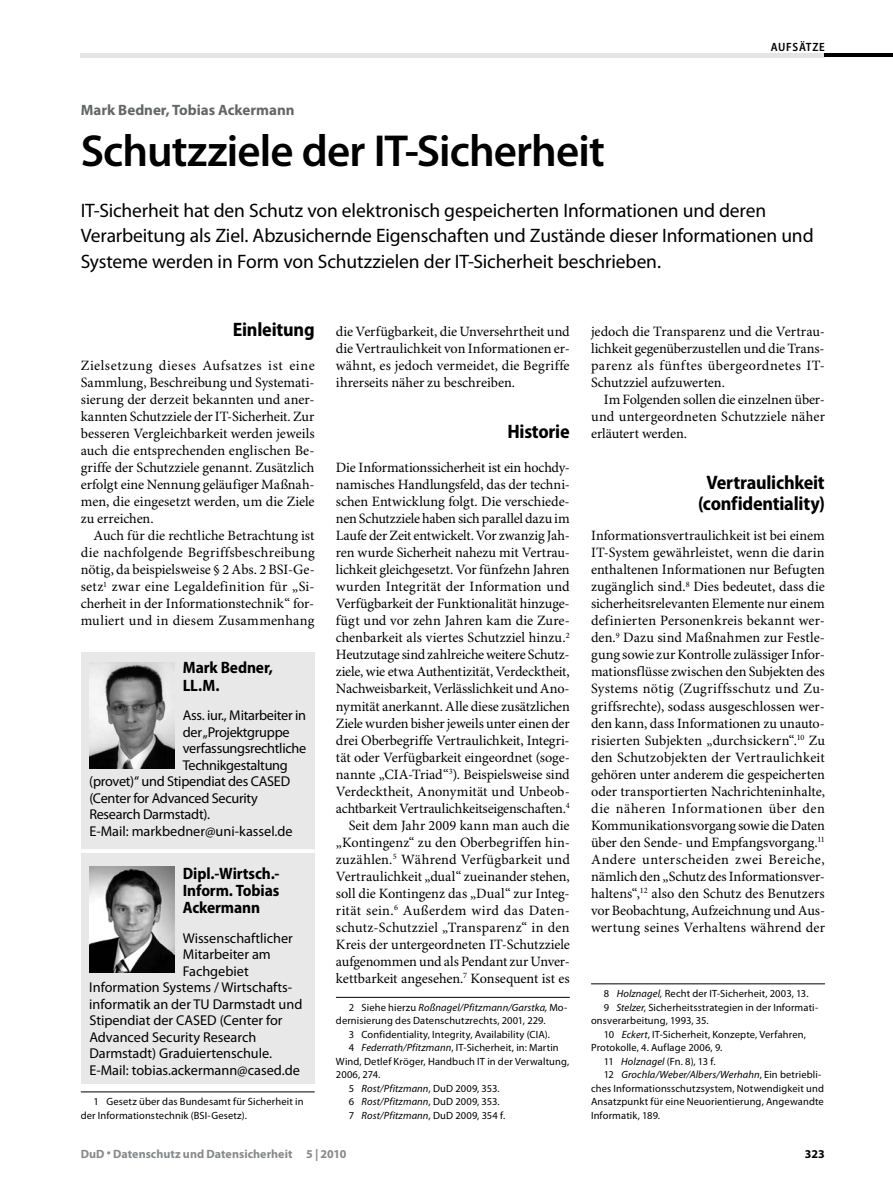
<style>
.page{position:relative;width:893px;height:1187px;background:#fff}
.page>*{position:absolute;margin:0;border:0;box-sizing:border-box;transform-origin:0 0}
.t1{font:600 45px "Myriad Pro";letter-spacing:-.02em;color:#000}
.t2{font:19.5px/25.5px "Myriad Pro";letter-spacing:-.01em;color:#000}
.t3{font:700 semi-condensed 19.5px/21px "Myriad Pro";letter-spacing:-.01em;color:#000;text-align:center}
.t4{font:700 semi-condensed 16.5px/17.4px "Myriad Pro";letter-spacing:-.005em;color:#000}
.t5{font:700 15px "Myriad Pro";color:#646567}
.t6{font:14.25px/17px "Minion Pro";letter-spacing:-.005em;color:#000;text-align:justify}
.t7{font:14.25px "Myriad Pro";color:#000}
.t8{font:14.25px "Myriad Pro";letter-spacing:-.02em;color:#000}
.t9{font:700 12px "Myriad Pro";letter-spacing:.005em;color:#87888a}
.t10{font:600 semi-condensed 12px "Myriad Pro";letter-spacing:.06em;color:#000}
.t11{font:700 12px "Myriad Pro";color:#000}
.t12{font:10.5px/13.5px "Myriad Pro";letter-spacing:.015em;color:#000}
.t13{font:italic 10.5px "Myriad Pro";letter-spacing:.01em;color:#000}
.s1{font-style:normal}
.s2{font-style:italic}
</style>
<div class="page">
<div style="left:81px;top:53px;width:744px;height:5px;background:#e3e4e4"></div>
<hr style="left:825px;top:53px;width:68px;height:4px;background:#000">
<hr style="left:81px;top:1091px;width:234px;height:1px;background:#000">
<hr style="left:336px;top:996px;width:234px;height:1px;background:#000">
<hr style="left:591px;top:983px;width:234px;height:1px;background:#000">
<div style="left:81px;top:652px;width:234px;height:432px;background:#e8e8e9"></div>
<hr style="left:81px;top:849px;width:234px;height:3px;background:#fff">
<img style="left:89px;top:866px;width:85px;height:106px">
<img style="left:89px;top:662px;width:85px;height:106px">
<p class="t10" style="left:771px;top:42px;width:55px">AUFSÄTZE</p>
<p class="t5" style="left:81px;top:104px;width:215px">Mark Bedner, Tobias Ackermann</p>
<h1 class="t1" style="left:81px;top:134px;width:526px">Schutzziele der IT-Sicherheit</h1>
<p class="t2" style="left:81px;top:199px;width:734px">IT-Sicherheit hat den Schutz von elektronisch gespeicherten Informationen und deren<br>Verarbeitung als Ziel. Abzusichernde Eigenschaften und Zustände dieser Informationen und<br>Systeme werden in Form von Schutzzielen der IT-Sicherheit beschrieben.</p>
<h2 class="t3" style="left:233px;top:320px;width:83px">Einleitung</h2>
<p class="t6" style="left:81px;top:358px;width:236px">Zielsetzung dieses Aufsatzes ist eine Sammlung, Beschreibung und Systemati&shy;sierung der derzeit bekannten und aner&shy;kannten Schutzziele der IT-Sicherheit. Zur besseren Vergleichbarkeit werden jeweils auch die entsprechenden englischen Be&shy;griffe der Schutzziele genannt. Zusätzlich erfolgt eine Nennung geläufiger Maßnah&shy;men, die eingesetzt werden, um die Ziele zu erreichen.</p>
<p class="t6" style="left:81px;top:528px;width:235px;text-indent:13px">Auch für die rechtliche Betrachtung ist die nachfolgende Begriffsbeschreibung nötig, da beispielsweise § 2 Abs. 2 BSI-Ge&shy;setz<sup>1</sup> zwar eine Legaldefinition für „Si&shy;cherheit in der Informationstechnik“ for&shy;muliert und in diesem Zusammenhang</p>
<p class="t4" style="left:183px;top:660px;width:92px">Mark Bedner,<br>LL.M.</p>
<p class="t8" style="left:183px;top:709px;width:125px">Ass. iur., Mitarbeiter in</p>
<p class="t8" style="left:183px;top:726px;width:108px">der „Projektgruppe</p>
<p class="t8" style="left:183px;top:742px;width:125px">verfassungsrechtliche</p>
<p class="t8" style="left:183px;top:759px;width:107px">Technikgestaltung</p>
<p class="t8" style="left:89px;top:775px;width:202px">(provet)“ und Stipen diat des CASED</p>
<p class="t8" style="left:89px;top:792px;width:170px">(Center for Advanced Security</p>
<p class="t8" style="left:89px;top:808px;width:122px">Research Darmstadt).</p>
<p class="t7" style="left:89px;top:825px;width:205px">E-Mail: markbedner@uni-kassel.de</p>
<p class="t4" style="left:183px;top:865px;width:98px;text-align:justify">Dipl.-Wirtsch.- Inform. Tobias Ackermann</p>
<p class="t7" style="left:183px;top:932px;width:112px">Wissenschaftlicher</p>
<p class="t7" style="left:183px;top:948px;width:89px">Mitarbeiter am</p>
<p class="t7" style="left:183px;top:965px;width:67px">Fachgebiet</p>
<p class="t7" style="left:89px;top:981px;width:204px">Information Systems / Wirtschafts-</p>
<p class="t7" style="left:89px;top:998px;width:215px">informatik an der TU Darmstadt und</p>
<p class="t7" style="left:89px;top:1014px;width:195px">Stipendiat der CASED (Center for</p>
<p class="t7" style="left:89px;top:1031px;width:168px">Advanced Security Research</p>
<p class="t7" style="left:89px;top:1047px;width:184px">Darmstadt) Graduiertenschule.</p>
<p class="t7" style="left:89px;top:1064px;width:212px">E-Mail: tobias.ackermann@cased.de</p>
<p class="t12" style="left:81px;top:1095px;width:224px;text-indent:13px">1 Gesetz über das Bundesamt für Sicherheit in der Informationstechnik (BSI-Gesetz).</p>
<p class="t6" style="left:336px;top:324px;width:235px">die Verfügbarkeit, die Unversehrtheit und die Vertraulichkeit von Informationen er&shy;wähnt, es jedoch vermeidet, die Begriffe ihrerseits näher zu beschreiben.</p>
<h2 class="t3" style="left:507px;top:423px;width:64px">Historie</h2>
<p class="t6" style="left:336px;top:460px;width:235px;text-align:right">Die Informationssicherheit ist ein hochdy&shy;namisches Handlungsfeld, das der techni&shy;schen Entwicklung folgt. Die verschiede&shy;nen Schutzziele haben sich parallel dazu im Laufe der Zeit entwickelt. Vor zwanzig Jah&shy;ren wurde Sicherheit nahezu mit Vertrau&shy;lichkeit gleichgesetzt. Vor fünfzehn Jahren wurden Integrität der Information und Verfügbarkeit der Funktionalität hinzuge&shy;fügt und vor zehn Jahren kam die Zure&shy;chenbarkeit als viertes Schutzziel hinzu.<sup>2<br></sup>Heutzutage sind zahlreiche weitere Schutz&shy;ziele, wie etwa Authentizität, Verdecktheit, Nachweisbarkeit, Verlässlichkeit und Ano&shy;nymität anerkannt. Alle diese zusätzlichen Ziele wurden bisher jeweils unter einen der drei Oberbegriffe Vertraulichkeit, Integri&shy;tät oder Verfügbarkeit eingeordnet (soge&shy;nannte „CIA-Triad“<sup>3</sup>). Beispielsweise sind Verdecktheit, Anonymität und Unbeob&shy;achtbarkeit Vertraulichkeitseigenschaften.<sup>4<br></sup>Seit dem Jahr 2009 kann man auch die „Kontingenz“ zu den Oberbegriffen hin&shy;zuzählen.<sup>5</sup> Während Verfügbarkeit und Vertraulichkeit „dual“ zueinander stehen, soll die Kontingenz das „Dual“ zur Integ&shy;rität sein.<sup>6</sup> Außerdem wird das Daten&shy;schutz-Schutzziel „Transparenz“ in den Kreis der untergeordneten IT-Schutzziele aufgenommen und als Pendant zur Unver&shy;kettbarkeit angesehen.<sup>7</sup> Konsequent ist es</p>
<p class="t13" style="left:349px;top:1003px;width:220px"><span class="s1">2 Siehe hierzu</span> Roßnagel/Pfitzmann/Garstka, <span class="s1">Mo-</span></p>
<p class="t12" style="left:336px;top:1014px;width:211px">dernisierung des Datenschutzrechts, 2001, 229.</p>
<p class="t12" style="left:349px;top:1028px;width:203px">3 Confidentiality, Integrity, Availability (CIA).</p>
<p class="t12" style="left:349px;top:1041px;width:212px">4 <span class="s2">Federrath/Pfitzmann</span>, IT-Sicherheit, in: Martin</p>
<p class="t12" style="left:336px;top:1055px;width:235px">Wind, Detlef Kröger, Handbuch IT in der Verwaltung,</p>
<p class="t12" style="left:336px;top:1068px;width:46px">2006, 274.</p>
<p class="t12" style="left:349px;top:1082px;width:153px">5 <span class="s2">Rost/Pfitzmann</span>, DuD 2009, 353.</p>
<p class="t12" style="left:349px;top:1095px;width:153px">6 <span class="s2">Rost/Pfitzmann</span>, DuD 2009, 353.</p>
<p class="t12" style="left:349px;top:1109px;width:158px">7 <span class="s2">Rost/Pfitzmann</span>, DuD 2009, 354 f.</p>
<p class="t6" style="left:591px;top:324px;width:235px">jedoch die Transparenz und die Vertrau&shy;lichkeit gegenüberzustellen und die Trans&shy;parenz als fünftes übergeordnetes IT-Schutzziel aufzuwerten.</p>
<p class="t6" style="left:591px;top:392px;width:235px;text-indent:13px">Im Folgenden sollen die einzelnen über&shy;und untergeordneten Schutzziele näher erläutert werden.</p>
<h2 class="t3" style="left:698px;top:474px;width:128px">Vertraulichkeit (confidentiality)</h2>
<p class="t6" style="left:591px;top:528px;width:235px">Informationsvertraulichkeit ist bei einem IT-System gewährleistet, wenn die darin enthaltenen Informationen nur Befugten zugänglich sind.<sup>8</sup> Dies bedeutet, dass die sicherheitsrelevanten Elemente nur einem definierten Personenkreis bekannt wer&shy;den.<sup>9</sup> Dazu sind Maßnahmen zur Festle&shy;gung sowie zur Kontrolle zulässiger Infor&shy;mationsflüsse zwischen den Subjekten des Systems nötig (Zugriffsschutz und Zu&shy;griffsrechte), sodass ausgeschlossen wer&shy;den kann, dass Informationen zu unauto&shy;risierten Subjekten „durchsickern“.<sup>10</sup> Zu den Schutzobjekten der Vertraulichkeit gehören unter anderem die gespeicherten oder transportierten Nachrichteninhalte, die näheren Informationen über den Kommunikationsvorgang sowie die Daten über den Sende- und Empfangsvorgang.<sup>11<br></sup>Andere unterscheiden zwei Bereiche, nämlich den „Schutz des Informationsver&shy;haltens“,<sup>12</sup> also den Schutz des Benutzers vor Beobachtung, Aufzeichnung und Aus&shy;wertung seines Verhaltens während der</p>
<p class="t12" style="left:604px;top:987px;width:206px">8 <span class="s2">Holznagel,</span> Recht der IT-Sicherheit, 2003, 13.</p>
<p class="t12" style="left:604px;top:1001px;width:216px">9 <span class="s2">Stelzer</span>, Sicherheitsstrategien in der Informati-</p>
<p class="t12" style="left:591px;top:1014px;width:119px">onsverarbeitung, 1993, 35.</p>
<p class="t12" style="left:604px;top:1028px;width:204px">10 <span class="s2">Eckert</span>, IT-Sicherheit, Konzepte, Verfahren,</p>
<p class="t12" style="left:591px;top:1041px;width:133px">Protokolle, 4. Auflage 2006, 9.</p>
<p class="t12" style="left:604px;top:1055px;width:113px">11 <span class="s2">Holznagel</span> (Fn. 8), 13 f.</p>
<p class="t13" style="left:604px;top:1070px;width:219px"><span class="s1">12</span> Grochla/Weber/Albers/Werhahn<span class="s1">, Ein betriebli-</span></p>
<p class="t12" style="left:591px;top:1082px;width:234px">ches Informationsschutzsystem, Notwendigkeit und</p>
<p class="t12" style="left:591px;top:1095px;width:234px">Ansatzpunkt für eine Neuorientierung, Angewandte</p>
<p class="t12" style="left:591px;top:1109px;width:71px">Informatik, 189.</p>
<p class="t9" style="left:81px;top:1148px;width:267px">DuD • Datenschutz und Datensicherheit 5 | 2010</p>
<p class="t11" style="left:805px;top:1148px;width:21px">323</p>
</div>
